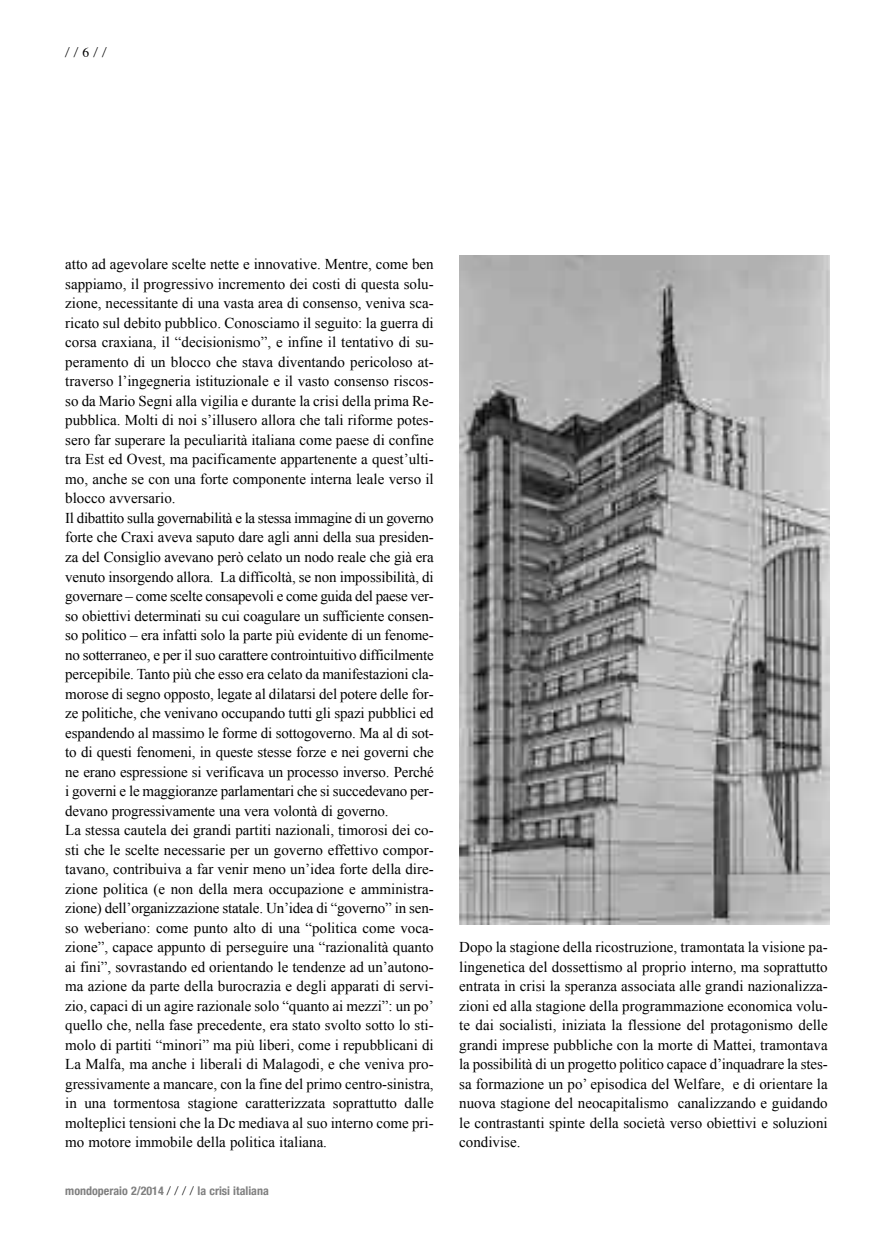
<style>
.page{position:relative;width:893px;height:1234px;background:#fff}
.page>*{position:absolute;margin:0;border:0;box-sizing:border-box;transform-origin:0 0}
.t1{font:15px/19.5px "Times New Roman";color:#000}
.t2{font:300 13.5px "Helvetica Neue";color:#000}
.t3{font:700 condensed 12px "Helvetica Neue";color:#808080}
.s1{font-family:"Times";font-weight:400}
.s2{font-weight:300;font-stretch:normal;color:#000}
</style>
<div class="page">
<img style="left:459px;top:255px;width:370px;height:669px">
<p class="t2" style="left:65px;top:44px;width:43px">//<span class="s1">6</span>//</p>
<p class="t1" style="left:65px;top:254px;width:370px">atto ad agevolare scelte nette e innovative. Mentre, come ben sappiamo, il progressivo incremento dei costi di questa solu&shy;zione, necessitante di una vasta area di consenso, veniva sca&shy;ricato sul debito pubblico. Conosciamo il seguito: la guerra di corsa craxiana, il “decisionismo”, e infine il tentativo di su&shy;peramento di un blocco che stava diventando pericoloso at&shy;traverso l’ingegneria istituzionale e il vasto consenso riscos&shy;so da Mario Segni alla vigilia e durante la crisi della prima Re&shy;pubblica. Molti di noi s’illusero allora che tali riforme potes&shy;sero far superare la peculiarità italiana come paese di confine tra Est ed Ovest, ma pacificamente appartenente a quest’ulti&shy;mo, anche se con una forte componente interna leale verso il blocco avversario.<br>Il dibattito sulla governabilità e la stessa immagine di un governo forte che Craxi aveva saputo dare agli anni della sua presiden&shy;za del Consiglio avevano però celato un nodo reale che già era venuto insorgendo allora. La difficoltà, se non impossibilità, di governare – come scelte consapevoli e come guida del paese ver&shy;so obiettivi determinati su cui coagulare un sufficiente consen&shy;so politico – era infatti solo la parte più evidente di un fenome&shy;no sotterraneo, e per il suo carattere controintuitivo difficilmente percepibile. Tanto più che esso era celato da manifestazioni cla&shy;morose di segno opposto, legate al dilatarsi del potere delle for&shy;ze politiche, che venivano occupando tutti gli spazi pubblici ed espandendo al massimo le forme di sottogoverno. Ma al di sot&shy;to di questi fenomeni, in queste stesse forze e nei governi che ne erano espressione si verificava un processo inverso. Perché i governi e le maggioranze parlamentari che si succedevano per&shy;devano progressivamente una vera volontà di governo.<br>La stessa cautela dei grandi partiti nazionali, timorosi dei co&shy;sti che le scelte necessarie per un governo effettivo compor&shy;tavano, contribuiva a far venir meno un’idea forte della dire&shy;zione politica (e non della mera occupazione e amministra&shy;zione) dell’organizzazione statale. Un’idea di “governo” in sen&shy;so weberiano: come punto alto di una “politica come voca&shy;zione”, capace appunto di perseguire una “razionalità quanto ai fini”, sovrastando ed orientando le tendenze ad un’autono&shy;ma azione da parte della burocrazia e degli apparati di servi&shy;zio, capaci di un agire razionale solo “quanto ai mezzi”: un po’ quello che, nella fase precedente, era stato svolto sotto lo sti&shy;molo di partiti “minori” ma più liberi, come i repubblicani di La Malfa, ma anche i liberali di Malagodi, e che veniva pro&shy;gressivamente a mancare, con la fine del primo centro-sinistra, in una tormentosa stagione caratterizzata soprattutto dalle molteplici tensioni che la Dc mediava al suo interno come pri&shy;mo motore immobile della politica italiana.</p>
<p class="t3" style="left:65px;top:1182px;width:205px">mondoperaio 2/2014 <span class="s2">/ / / /</span> la crisi italiana</p>
<p class="t1" style="left:459px;top:937px;width:370px;text-align:justify">Dopo la stagione della ricostruzione, tramontata la visione pa&shy;lingenetica del dossettismo al proprio interno, ma soprattutto entrata in crisi la speranza associata alle grandi nazionalizza&shy;zioni ed alla stagione della programmazione economica volu&shy;te dai socialisti, iniziata la flessione del protagonismo delle grandi imprese pubbliche con la morte di Mattei, tramontava la possibilità di un progetto politico capace d’inquadrare la stes&shy;sa formazione un po’ episodica del Welfare, e di orientare la nuova stagione del neocapitalismo canalizzando e guidando le contrastanti spinte della società verso obiettivi e soluzioni condivise.</p>
</div>
